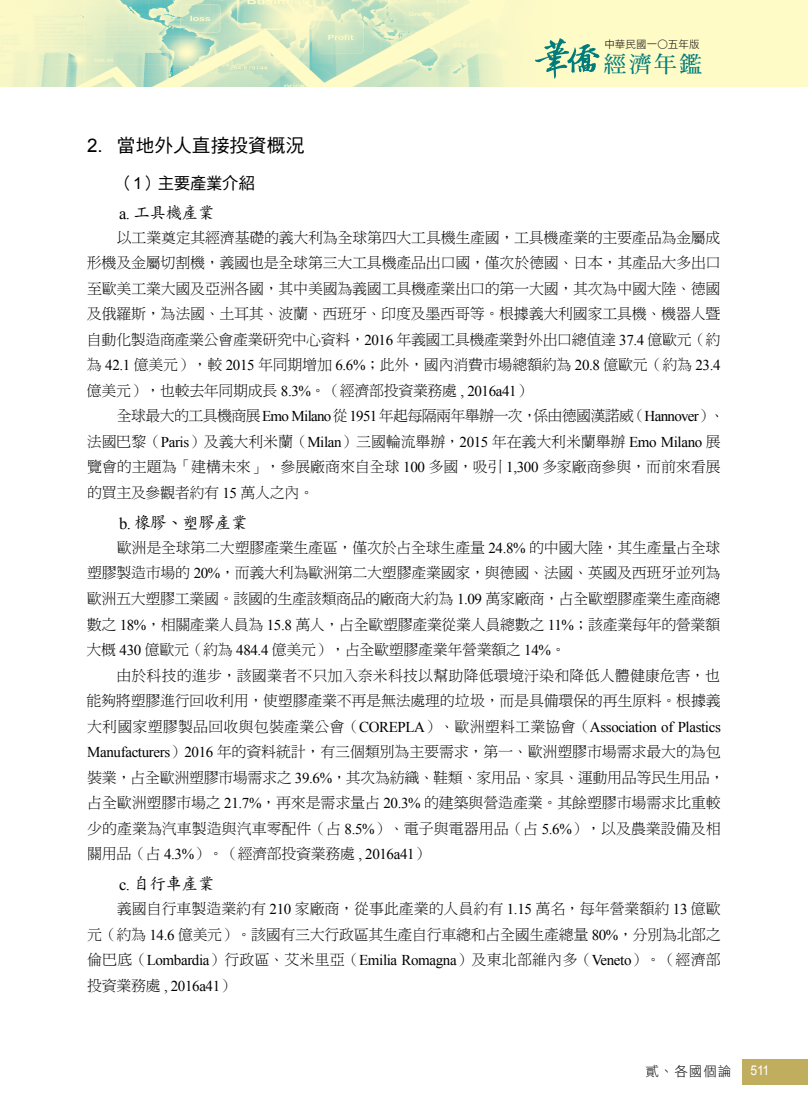
<style>
.page{position:relative;width:808px;height:1106px;background:#fff}
.page>*{position:absolute;margin:0;border:0;box-sizing:border-box;transform-origin:0 0}
.t1{font:22.5px "DF Ming Std W7";color:#007d7b}
.t2{font:18.75px "DF Hei Std W5";color:#000}
.t3{font:500 16.5px "AR Kai B5";letter-spacing:-.025em;color:#000}
.t4{font:16.5px "DF Hei Std W5";letter-spacing:-.025em;color:#000}
.t5{font:15px/25.5px "DF Ming Std W3";letter-spacing:-.02em;color:#000;text-align:justify}
.t6{font:15px "Times New Roman";letter-spacing:-.025em;color:#000}
.t7{font:13.5px "DF Hei Std W3";color:#000}
.t8{font:13.5px "Arial";color:#fff;scale:.9 1}
.t9{font:10.5px "DF Hei Std W3";letter-spacing:.01em;color:#000}
.s1{font-family:"Arial"}
.s2{font-family:"Times New Roman";font-weight:400}
.s3{font-family:"Times New Roman"}
.s4{font-family:"DF Ming Std W3"}
</style>
<div class="page">
<div style="left:0;top:0;width:808px;height:86px;background:#fffbc7"></div>
<img style="left:1px;top:0;width:503px;height:86px">
<svg style="left:535px;top:38px;width:65px;height:41px"></svg>
<div style="left:742px;top:1059px;width:66px;height:25px;background:#c0ad5e"></div>
<p class="t9" style="left:604px;top:39px;width:97px">中華民國一○五年版</p>
<h1 class="t1" style="left:604px;top:52px;width:100px">經濟年鑑</h1>
<p class="t2" style="left:87px;top:135px;width:219px"><span class="s1">2.</span> 當地外人直接投資概況</p>
<p class="t4" style="left:117px;top:174px;width:139px">（<span class="s1">1</span>）主要產業介紹</p>
<p class="t3" style="left:119px;top:204px;width:97px"><span class="s2">a.</span> 工具機產業</p>
<p class="t5" style="left:87px;top:224px;width:635px;text-indent:30px">以工業奠定其經濟基礎的義大利為全球第四大工具機生產國，工具機產業的主要產品為金屬成形機及金屬切割機，義國也是全球第三大工具機產品出口國，僅次於德國、日本，其產品大多出口至歐美工業大國及亞洲各國，其中美國為義國工具機產業出口的第一大國，其次為中國大陸、德國及俄羅斯，為法國、土耳其、波蘭、西班牙、印度及墨西哥等。根據義大利國家工具機、機器人暨自動化製造商產業公會產業研究中心資料，<span class="s3">2016</span> 年義國工具機產業對外出口總值達 <span class="s3">37.4</span> 億歐元（約為 <span class="s3">42.1</span> 億美元），較 <span class="s3">2015</span> 年同期增加 <span class="s3">6.6%</span>；此外，國內消費市場總額約為 <span class="s3">20.8</span> 億歐元（約為 <span class="s3">23.4</span>億美元），也較去年同期成長 <span class="s3">8.3%</span>。（經濟部投資業務處 <span class="s3">, 2016a41</span>）</p>
<p class="t5" style="left:87px;top:403px;width:639px;text-align:left;text-indent:30px">全球最大的工具機商展<span class="s3">Emo Milano</span>從<span class="s3">1951</span>年起每隔兩年舉辦一次，係由德國漢諾威（<span class="s3">Hannover</span>）、法國巴黎（<span class="s3">Paris</span>）及義大利米蘭（<span class="s3">Milan</span>）三國輪流舉辦，<span class="s3">2015</span> 年在義大利米蘭舉辦 <span class="s3">Emo Milano</span> 展覽會的主題為「建構未來」，參展廠商來自全球 <span class="s3">100</span> 多國，吸引 <span class="s3">1,300</span> 多家廠商參與，而前來看展的買主及參觀者約有 <span class="s3">15</span> 萬人之內。</p>
<p class="t3" style="left:119px;top:514px;width:130px"><span class="s2">b.</span> 橡膠、塑膠產業</p>
<p class="t5" style="left:87px;top:534px;width:635px;text-indent:30px">歐洲是全球第二大塑膠產業生產區，僅次於占全球生產量 <span class="s3">24.8%</span> 的中國大陸，其生產量占全球塑膠製造市場的 <span class="s3">20%</span>，而義大利為歐洲第二大塑膠產業國家，與德國、法國、英國及西班牙並列為歐洲五大塑膠工業國。該國的生產該類商品的廠商大約為 <span class="s3">1.09</span> 萬家廠商，占全歐塑膠產業生產商總數之 <span class="s3">18%</span>，相關產業人員為 <span class="s3">15.8</span> 萬人，占全歐塑膠產業從業人員總數之 <span class="s3">11%</span>；該產業每年的營業額大概 <span class="s3">430</span> 億歐元（約為 <span class="s3">484.4</span> 億美元），占全歐塑膠產業年營業額之 <span class="s3">14%</span>。</p>
<p class="t5" style="left:87px;top:662px;width:639px;text-align:left;text-indent:30px">由於科技的進步，該國業者不只加入奈米科技以幫助降低環境汙染和降低人體健康危害，也能夠將塑膠進行回收利用，使塑膠產業不再是無法處理的垃圾，而是具備環保的再生原料。根據義大利國家塑膠製品回收與包裝產業公會（<span class="s3">COREPLA</span>）、歐洲塑料工業協會（<span class="s3">Association of Plastics Manufacturers</span>）<span class="s3">2016</span> 年的資料統計，有三個類別為主要需求，第一、歐洲塑膠市場需求最大的為包裝業，占全歐洲塑膠市場需求之 <span class="s3">39.6%</span>，其次為紡織、鞋類、家用品、家具、運動用品等民生用品，占全歐洲塑膠市場之 <span class="s3">21.7%</span>，再來是需求量占 <span class="s3">20.3%</span> 的建築與營造產業。其餘塑膠市場需求比重較少的產業為汽車製造與汽車零配件（占 <span class="s3">8.5%</span>）、電子與電器用品（占 <span class="s3">5.6%</span>），以及農業設備及相關用品（占 <span class="s3">4.3%</span>）。（經濟部投資業務處 <span class="s3">, 2016a41</span>）</p>
<p class="t3" style="left:119px;top:876px;width:97px"><span class="s2">c.</span> 自行車產業</p>
<p class="t5" style="left:87px;top:896px;width:635px;text-indent:30px">義國自行車製造業約有 <span class="s3">210</span> 家廠商，從事此產業的人員約有 <span class="s3">1.15</span> 萬名，每年營業額約 <span class="s3">13</span> 億歐元（約為 <span class="s3">14.6</span> 億美元）。該國有三大行政區其生產自行車總和占全國生產總量 <span class="s3">80%</span>，分別為北部之倫巴底（<span class="s3">Lombardia</span>）行政區、艾米里亞（<span class="s3">Emilia Romagna</span>）及東北部維內多（<span class="s3">Veneto</span>）。（經濟部</p>
<p class="t6" style="left:87px;top:975px;width:149px"><span class="s4">投資業務處</span> , 2016a41<span class="s4">）</span></p>
<p class="t7" style="left:645px;top:1064px;width:88px">貳、各國個論</p>
<p class="t8" style="left:750px;top:1061px;width:22px">511</p>
</div>
